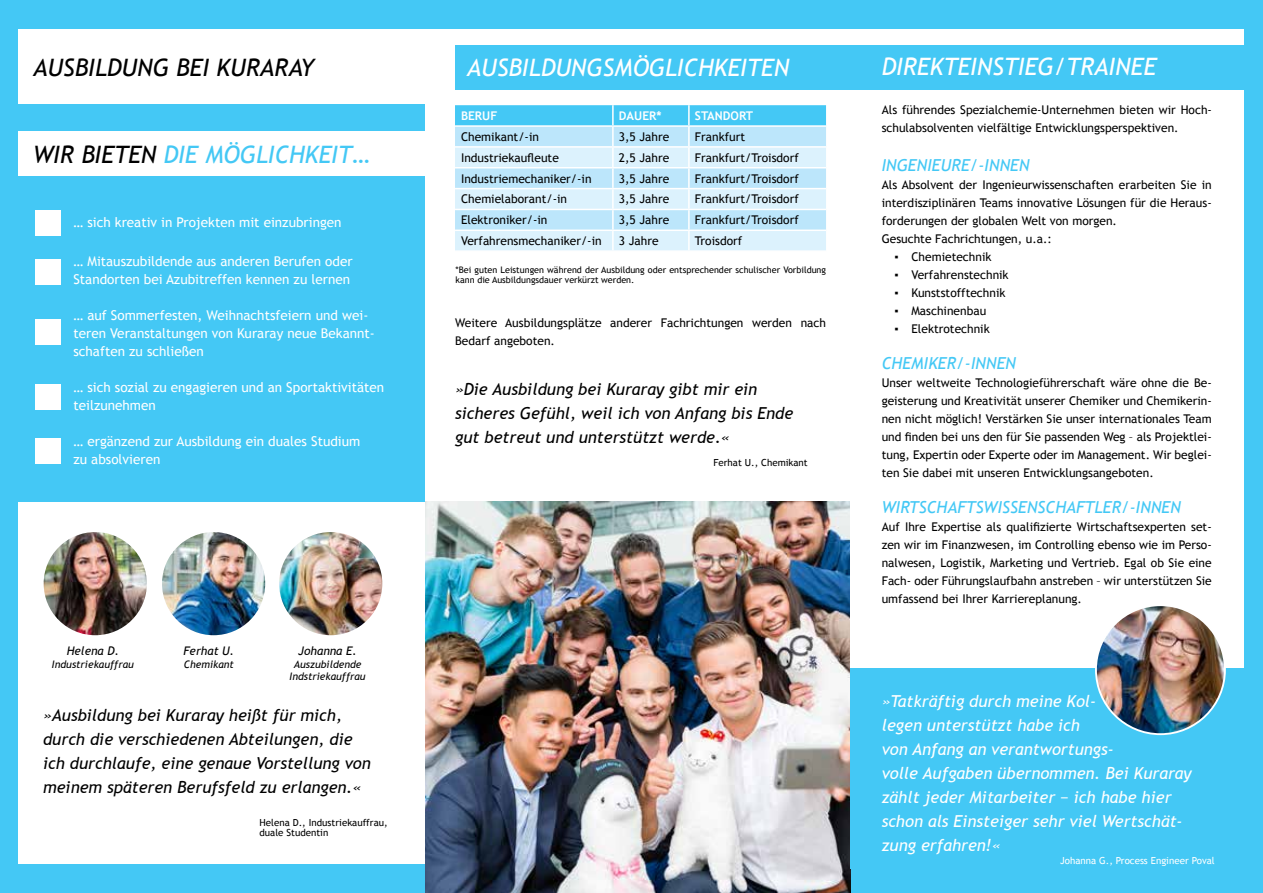
<style>
.page{position:relative;width:1263px;height:893px;background:#44c8f5}
.page>*{position:absolute;margin:0;border:0;box-sizing:border-box;transform-origin:0 0}
.t1{font:italic 24px "Trebuchet MS";color:#fff}
.t2{font:italic 24px "Trebuchet MS";color:#44c8f5}
.t3{font:italic 24px "Trebuchet MS";color:#000}
.t4{font:italic 16.5px/24px "Trebuchet MS";color:#000}
.t5{font:italic 16.5px/24px "Trebuchet MS";color:#fff}
.t6{font:italic 16.5px "Trebuchet MS";color:#44c8f5}
.t7{font:13.5px/18px "Trebuchet MS";color:#fff}
.t8{font:12px/18px "Trebuchet MS";color:#000}
.t9{font:700 12px "Trebuchet MS";color:#fff}
.t10{font:italic 11.85px "Trebuchet MS";color:#000}
.t11{font:italic 10.35px/12.5px "Trebuchet MS";color:#000;text-align:center}
.t12{font:9.75px/9.8px "Trebuchet MS";color:#000}
.t13{font:9.75px "Trebuchet MS";color:#fff}
.t14{font:9px/10.8px "Trebuchet MS";color:#000}
.s1{color:#000}
</style>
<div class="page">
<div style="left:425px;top:30px;width:433px;height:833px;background:#fff"></div>
<div style="left:18px;top:30px;width:417px;height:74px;background:#fff"></div>
<div style="left:18px;top:502px;width:407px;height:361px;background:#fff"></div>
<img style="left:425px;top:502px;width:425px;height:391px">
<div style="left:850px;top:30px;width:394px;height:833px;background:#fff"></div>
<img style="left:44px;top:532px;width:103px;height:103px;border-radius:52px">
<img style="left:162px;top:532px;width:103px;height:103px;border-radius:52px">
<img style="left:279px;top:532px;width:103px;height:103px;border-radius:52px">
<div style="left:18px;top:132px;width:417px;height:44px;background:#fff"></div>
<div style="left:35px;top:210px;width:26px;height:25px;background:#fff"></div>
<div style="left:35px;top:384px;width:26px;height:25px;background:#fff"></div>
<div style="left:35px;top:439px;width:26px;height:25px;background:#fff"></div>
<div style="left:35px;top:259px;width:26px;height:26px;background:#fff"></div>
<div style="left:35px;top:319px;width:26px;height:26px;background:#fff"></div>
<svg style="left:455px;top:105px;width:371px;height:146px;background:#bde8fb"></svg>
<div style="left:455px;top:45px;width:796px;height:44px;background:#44c8f5"></div>
<div style="left:850px;top:669px;width:408px;height:200px;background:#44c8f5"></div>
<img style="left:1096px;top:605px;width:129px;height:129px;border-radius:64px">
<h1 class="t3" style="left:33px;top:53px;width:283px">AUSBILDUNG BEI KURARAY</h1>
<h1 class="t1" style="left:467px;top:53px;width:324px">AUSBILDUNGSMÖGLICHKEITEN</h1>
<h1 class="t1" style="left:882px;top:52px;width:276px">DIREKTEINSTIEG/TRAINEE</h1>
<h1 class="t2" style="left:33px;top:140px;width:338px"><span class="s1">WIR BIETEN</span> DIE MÖGLICHKEIT…</h1>
<p class="t7" style="left:73px;top:213px;width:270px">… sich kreativ in Projekten mit einzubringen</p>
<p class="t7" style="left:73px;top:252px;width:281px">… Mitauszubildende aus anderen Berufen oder<br>Standorten bei Azubitreffen kennen zu lernen</p>
<p class="t7" style="left:73px;top:306px;width:303px">… auf Sommerfesten, Weihnachtsfeiern und wei&shy;teren Veranstaltungen von Kuraray neue Bekannt&shy;schaften zu schließen</p>
<p class="t7" style="left:73px;top:378px;width:312px">… sich sozial zu engagieren und an Sportaktivitäten teilzunehmen</p>
<p class="t7" style="left:73px;top:432px;width:288px">… ergänzend zur Ausbildung ein duales Studium zu absolvieren</p>
<p class="t10" style="left:67px;top:644px;width:54px">Helena D.</p>
<p class="t11" style="left:52px;top:658px;width:84px">Industriekauffrau</p>
<p class="t10" style="left:183px;top:644px;width:52px">Ferhat U.</p>
<p class="t11" style="left:184px;top:658px;width:52px">Chemikant</p>
<p class="t10" style="left:298px;top:644px;width:60px">Johanna E.</p>
<p class="t11" style="left:289px;top:658px;width:78px">Auszubildende<br>Indstriekauffrau</p>
<h2 class="t4" style="left:43px;top:704px;width:329px">»Ausbildung bei Kuraray heißt für mich, durch die verschiedenen Abteilungen, die ich durchlaufe, eine genaue Vorstellung von meinem späteren Berufsfeld zu erlangen.«</h2>
<p class="t12" style="left:259px;top:817px;width:130px">Helena D., Industriekauffrau, duale Studentin</p>
<p class="t9" style="left:461px;top:108px;width:38px">BERUF</p>
<p class="t9" style="left:619px;top:108px;width:44px">DAUER*</p>
<p class="t9" style="left:695px;top:108px;width:60px">STANDORT</p>
<p class="t8" style="left:461px;top:128px;width:79px">Chemikant/-in</p>
<p class="t8" style="left:619px;top:128px;width:52px">3,5 Jahre</p>
<p class="t8" style="left:695px;top:128px;width:52px">Frankfurt</p>
<p class="t8" style="left:461px;top:149px;width:99px">Industriekaufleute</p>
<p class="t8" style="left:619px;top:149px;width:52px">2,5 Jahre</p>
<p class="t8" style="left:695px;top:149px;width:105px">Frankfurt/Troisdorf</p>
<p class="t8" style="left:461px;top:169px;width:132px">Industriemechaniker/-in</p>
<p class="t8" style="left:619px;top:169px;width:52px">3,5 Jahre</p>
<p class="t8" style="left:695px;top:169px;width:105px">Frankfurt/Troisdorf</p>
<p class="t8" style="left:461px;top:190px;width:108px">Chemielaborant/-in</p>
<p class="t8" style="left:619px;top:190px;width:52px">3,5 Jahre</p>
<p class="t8" style="left:695px;top:190px;width:105px">Frankfurt/Troisdorf</p>
<p class="t8" style="left:461px;top:211px;width:88px">Elektroniker/-in</p>
<p class="t8" style="left:619px;top:211px;width:52px">3,5 Jahre</p>
<p class="t8" style="left:695px;top:211px;width:105px">Frankfurt/Troisdorf</p>
<p class="t8" style="left:461px;top:232px;width:142px">Verfahrensmechaniker/-in</p>
<p class="t8" style="left:619px;top:232px;width:41px">3 Jahre</p>
<p class="t8" style="left:695px;top:232px;width:49px">Troisdorf</p>
<p class="t14" style="left:455px;top:264px;width:372px">*Bei guten Leistungen während der Ausbildung oder entsprechender schulischer Vorbildung kann die Ausbildungsdauer verkürzt werden.</p>
<p class="t8" style="left:455px;top:314px;width:372px">Weitere Ausbildungsplätze anderer Fachrichtungen werden nach<br>Bedarf angeboten.</p>
<h2 class="t4" style="left:455px;top:377px;width:340px">»Die Ausbildung bei Kuraray gibt mir ein sicheres Gefühl, weil ich von Anfang bis Ende gut betreut und unterstützt werde.«</h2>
<p class="t12" style="left:713px;top:458px;width:96px">Ferhat U., Chemikant</p>
<p class="t8" style="left:882px;top:101px;width:332px">Als führendes Spezialchemie-Unternehmen bieten wir Hoch&shy;schulabsolventen vielfältige Entwicklungsperspektiven.</p>
<h2 class="t6" style="left:882px;top:155px;width:149px">INGENIEURE/-INNEN</h2>
<p class="t8" style="left:882px;top:176px;width:331px">Als Absolvent der Ingenieurwissenschaften erarbeiten Sie in interdisziplinären Teams innovative Lösungen für die Heraus&shy;forderungen der globalen Welt von morgen.<br>Gesuchte Fachrichtungen, u.a.:</p>
<p class="t8" style="left:894px;top:248px;width:98px">▪ Chemietechnik</p>
<p class="t8" style="left:894px;top:266px;width:116px">▪ Verfahrenstechnik</p>
<p class="t8" style="left:894px;top:284px;width:112px">▪ Kunststofftechnik</p>
<p class="t8" style="left:894px;top:302px;width:93px">▪ Maschinenbau</p>
<p class="t8" style="left:894px;top:320px;width:97px">▪ Elektrotechnik</p>
<h2 class="t6" style="left:882px;top:353px;width:136px">CHEMIKER/-INNEN</h2>
<p class="t8" style="left:882px;top:374px;width:331px;text-align:justify">Unser weltweite Technologieführerschaft wäre ohne die Be&shy;geisterung und Kreativität unserer Chemiker und Chemikerin&shy;nen nicht möglich! Verstärken Sie unser internationales Team und finden bei uns den für Sie passenden Weg – als Projektlei&shy;tung, Expertin oder Experte oder im Management. Wir beglei&shy;ten Sie dabei mit unseren Entwicklungsangeboten.</p>
<h2 class="t6" style="left:882px;top:497px;width:301px">WIRTSCHAFTSWISSENSCHAFTLER/-INNEN</h2>
<p class="t8" style="left:882px;top:518px;width:331px;text-align:justify">Auf Ihre Expertise als qualifizierte Wirtschaftsexperten set&shy;zen wir im Finanzwesen, im Controlling ebenso wie im Perso&shy;nalwesen, Logistik, Marketing und Vertrieb. Egal ob Sie eine Fach- oder Führungslaufbahn anstreben – wir unterstützen Sie umfassend bei Ihrer Karriereplanung.</p>
<h2 class="t5" style="left:882px;top:690px;width:312px">»Tatkräftig durch meine Kol-<br>legen unterstützt habe ich<br>von Anfang an verantwortungs-<br>volle Aufgaben übernommen. Bei Kuraray zählt jeder Mitarbeiter − ich habe hier schon als Einsteiger sehr viel Wertschät&shy;zung erfahren!«</h2>
<p class="t13" style="left:1060px;top:855px;width:156px">Johanna G., Process Engineer Poval</p>
</div>
